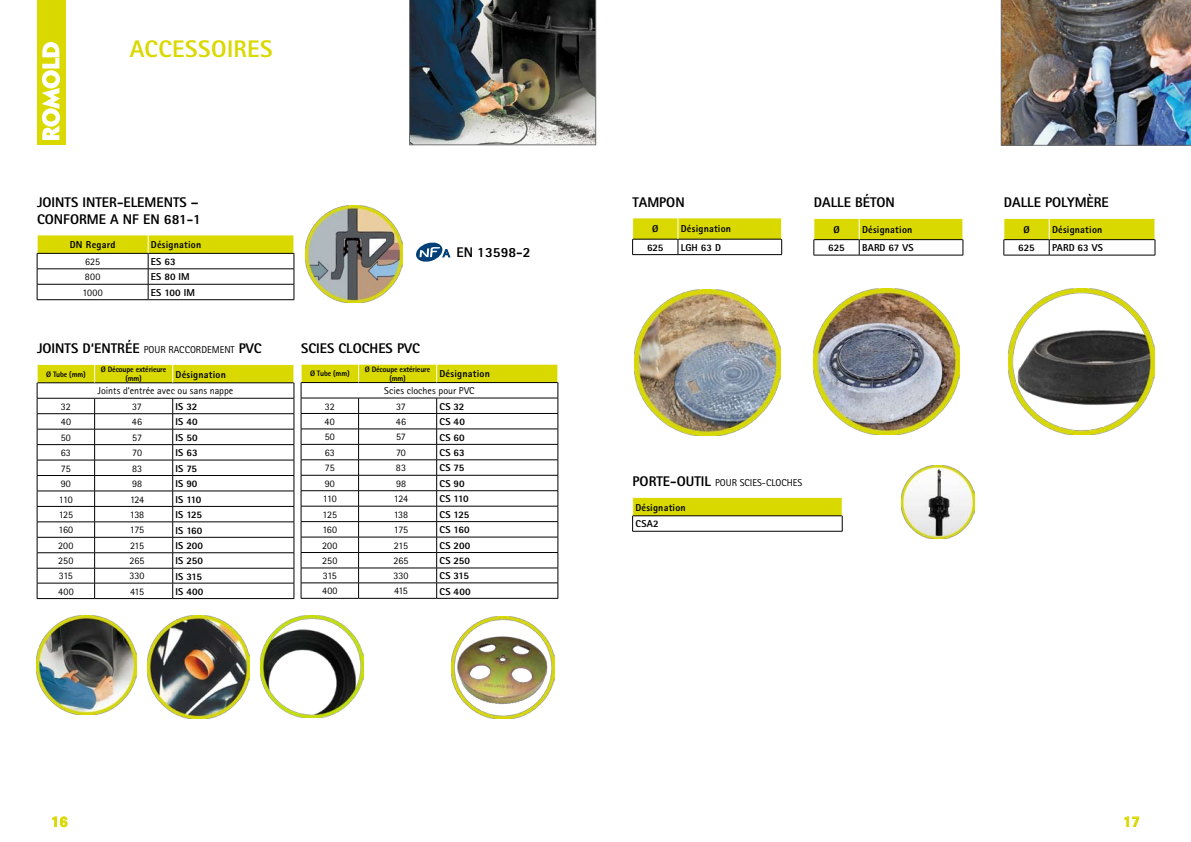
<style>
.page{position:relative;width:1191px;height:842px;background:#fff}
.page>*{position:absolute;margin:0;border:0;box-sizing:border-box;transform-origin:0 0}
.t1{font:800 24px "Rotis Sans Serif";letter-spacing:.02em;color:#d9d900}
.t2{font:800 15px "Rotis Sans Serif";color:#d9d900}
.t3{font:800 14px/16.8px "Rotis Sans Serif";color:#000}
.t4{font:800 10px/16.9px "Rotis Sans Serif";letter-spacing:.02em;color:#000}
.t5{font:10px "Rotis Sans Serif";color:#000}
.t6{font:800 9.8px "Rotis Sans Serif";color:#000}
.t7{font:800 7.8px/9px "Rotis Sans Serif";letter-spacing:-.025em;color:#000;text-align:center}
.s1{font-weight:400;font-size:10px}
.s2{font-weight:800;font-size:14px}
</style>
<div class="page">
<svg style="left:52px;top:816px;width:15px;height:11px"></svg>
<div style="left:37px;top:0;width:28px;height:145px;background:#d9d900"></div>
<svg style="left:42px;top:42px;width:18px;height:98px"></svg>
<svg style="left:1124px;top:816px;width:15px;height:11px"></svg>
<img style="left:1001px;top:0;width:190px;height:146px">
<hr style="left:813px;top:255px;width:46px;height:1px;background:#000">
<hr style="left:859px;top:255px;width:104px;height:1px;background:#000">
<svg style="left:813px;top:218px;width:150px;height:37px"></svg>
<img style="left:634px;top:290px;width:146px;height:146px">
<img style="left:813px;top:288px;width:146px;height:146px">
<img style="left:1008px;top:288px;width:146px;height:146px">
<hr style="left:1003px;top:255px;width:46px;height:1px;background:#000">
<hr style="left:1049px;top:255px;width:106px;height:1px;background:#000">
<svg style="left:1003px;top:218px;width:152px;height:37px"></svg>
<img style="left:409px;top:0;width:187px;height:145px">
<hr style="left:358px;top:598px;width:79px;height:1px;background:#000">
<hr style="left:437px;top:598px;width:121px;height:1px;background:#000">
<hr style="left:301px;top:598px;width:57px;height:1px;background:#000">
<svg style="left:301px;top:364px;width:257px;height:234px"></svg>
<img style="left:37px;top:616px;width:99px;height:99px">
<div style="left:632px;top:497px;width:210px;height:19px;background:#d9d900"></div>
<hr style="left:632px;top:515px;width:210px;height:1px;background:#000">
<hr style="left:632px;top:531px;width:210px;height:1px;background:#000">
<hr style="left:632px;top:497px;width:210px;height:1px;background:#fff">
<svg style="left:632px;top:497px;width:1px;height:34px"></svg>
<svg style="left:842px;top:515px;width:1px;height:16px"></svg>
<img style="left:452px;top:616px;width:102px;height:102px">
<img style="left:901px;top:466px;width:73px;height:73px">
<hr style="left:148px;top:299px;width:146px;height:1px;background:#000">
<hr style="left:37px;top:299px;width:111px;height:1px;background:#000">
<svg style="left:37px;top:235px;width:258px;height:64px"></svg>
<svg style="left:416px;top:242px;width:34px;height:20px"></svg>
<img style="left:306px;top:206px;width:96px;height:96px">
<img style="left:147px;top:616px;width:103px;height:102px">
<img style="left:261px;top:615px;width:102px;height:103px">
<hr style="left:95px;top:598px;width:78px;height:1px;background:#000">
<hr style="left:173px;top:598px;width:121px;height:1px;background:#000">
<hr style="left:37px;top:598px;width:58px;height:1px;background:#000">
<svg style="left:37px;top:364px;width:258px;height:234px"></svg>
<hr style="left:632px;top:254px;width:46px;height:1px;background:#000">
<hr style="left:678px;top:254px;width:104px;height:1px;background:#000">
<svg style="left:632px;top:218px;width:150px;height:36px"></svg>
<h1 class="t1" style="left:130px;top:33px;width:144px">ACCESSOIRES</h1>
<h3 class="t3" style="left:37px;top:193px;width:165px">JOINTS INTER-ELEMENTS –<br>CONFORME A NF EN 681-1</h3>
<p class="t4" style="left:70px;top:236px;width:47px">DN Regard</p>
<p class="t4" style="left:151px;top:236px;width:52px">Désignation</p>
<p class="t5" style="left:85px;top:256px;width:16px">625</p>
<p class="t4" style="left:151px;top:253px;width:26px">ES 63</p>
<p class="t5" style="left:85px;top:271px;width:17px">800</p>
<p class="t4" style="left:151px;top:268px;width:40px">ES 80 IM</p>
<p class="t5" style="left:83px;top:286px;width:22px">1000</p>
<p class="t4" style="left:151px;top:284px;width:45px">ES 100 IM</p>
<h3 class="t3" style="left:37px;top:340px;width:226px">JOINTS D‘ENTRÉE <span class="s1">POUR RACCORDEMENT</span> PVC</h3>
<p class="t7" style="left:46px;top:369px;width:41px">Ø Tube (mm)</p>
<p class="t7" style="left:101px;top:365px;width:67px">Ø Découpe extérieure (mm)</p>
<p class="t4" style="left:175px;top:365px;width:52px">Désignation</p>
<p class="t5" style="left:98px;top:385px;width:137px">Joints d‘entrée avec ou sans nappe</p>
<p class="t5" style="left:61px;top:400px;width:11px">32</p>
<p class="t5" style="left:132px;top:400px;width:11px">37</p>
<p class="t4" style="left:175px;top:398px;width:23px">IS 32</p>
<p class="t5" style="left:61px;top:416px;width:12px">40</p>
<p class="t5" style="left:132px;top:416px;width:12px">46</p>
<p class="t4" style="left:175px;top:413px;width:24px">IS 40</p>
<p class="t5" style="left:61px;top:431px;width:12px">50</p>
<p class="t5" style="left:132px;top:431px;width:11px">57</p>
<p class="t4" style="left:175px;top:429px;width:24px">IS 50</p>
<p class="t5" style="left:61px;top:447px;width:12px">63</p>
<p class="t5" style="left:132px;top:447px;width:11px">70</p>
<p class="t4" style="left:175px;top:444px;width:24px">IS 63</p>
<p class="t5" style="left:61px;top:462px;width:11px">75</p>
<p class="t5" style="left:132px;top:462px;width:12px">83</p>
<p class="t4" style="left:175px;top:460px;width:23px">IS 75</p>
<p class="t5" style="left:61px;top:478px;width:12px">90</p>
<p class="t5" style="left:132px;top:478px;width:12px">98</p>
<p class="t4" style="left:175px;top:475px;width:23px">IS 90</p>
<p class="t5" style="left:59px;top:493px;width:15px">110</p>
<p class="t5" style="left:130px;top:493px;width:16px">124</p>
<p class="t4" style="left:175px;top:491px;width:27px">IS 110</p>
<p class="t5" style="left:59px;top:509px;width:16px">125</p>
<p class="t5" style="left:130px;top:509px;width:16px">138</p>
<p class="t4" style="left:175px;top:506px;width:28px">IS 125</p>
<p class="t5" style="left:58px;top:524px;width:16px">160</p>
<p class="t5" style="left:130px;top:524px;width:16px">175</p>
<p class="t4" style="left:175px;top:521px;width:28px">IS 160</p>
<p class="t5" style="left:58px;top:540px;width:17px">200</p>
<p class="t5" style="left:130px;top:540px;width:16px">215</p>
<p class="t4" style="left:175px;top:537px;width:29px">IS 200</p>
<p class="t5" style="left:58px;top:555px;width:17px">250</p>
<p class="t5" style="left:130px;top:555px;width:16px">265</p>
<p class="t4" style="left:175px;top:552px;width:29px">IS 250</p>
<p class="t5" style="left:59px;top:570px;width:16px">315</p>
<p class="t5" style="left:129px;top:570px;width:17px">330</p>
<p class="t4" style="left:175px;top:568px;width:28px">IS 315</p>
<p class="t5" style="left:58px;top:585px;width:17px">400</p>
<p class="t5" style="left:130px;top:585px;width:15px">415</p>
<p class="t4" style="left:175px;top:583px;width:29px">IS 400</p>
<h3 class="t3" style="left:456px;top:244px;width:75px">EN 13598-2</h3>
<h3 class="t3" style="left:301px;top:339px;width:120px">SCIES CLOCHES PVC</h3>
<p class="t7" style="left:310px;top:369px;width:41px">Ø Tube (mm)</p>
<p class="t7" style="left:365px;top:365px;width:67px">Ø Découpe extérieure (mm)</p>
<p class="t4" style="left:439px;top:365px;width:52px">Désignation</p>
<p class="t5" style="left:384px;top:385px;width:92px">Scies cloches pour PVC</p>
<p class="t5" style="left:325px;top:400px;width:11px">32</p>
<p class="t5" style="left:396px;top:400px;width:11px">37</p>
<p class="t4" style="left:439px;top:398px;width:27px">CS 32</p>
<p class="t5" style="left:325px;top:416px;width:12px">40</p>
<p class="t5" style="left:396px;top:416px;width:12px">46</p>
<p class="t4" style="left:439px;top:413px;width:27px">CS 40</p>
<p class="t5" style="left:325px;top:431px;width:12px">50</p>
<p class="t5" style="left:396px;top:431px;width:11px">57</p>
<p class="t4" style="left:439px;top:429px;width:27px">CS 60</p>
<p class="t5" style="left:325px;top:447px;width:12px">63</p>
<p class="t5" style="left:396px;top:447px;width:11px">70</p>
<p class="t4" style="left:439px;top:444px;width:27px">CS 63</p>
<p class="t5" style="left:325px;top:462px;width:11px">75</p>
<p class="t5" style="left:396px;top:462px;width:12px">83</p>
<p class="t4" style="left:439px;top:459px;width:26px">CS 75</p>
<p class="t5" style="left:325px;top:477px;width:12px">90</p>
<p class="t5" style="left:396px;top:477px;width:12px">98</p>
<p class="t4" style="left:439px;top:475px;width:27px">CS 90</p>
<p class="t5" style="left:323px;top:493px;width:15px">110</p>
<p class="t5" style="left:394px;top:493px;width:16px">124</p>
<p class="t4" style="left:439px;top:490px;width:31px">CS 110</p>
<p class="t5" style="left:323px;top:508px;width:16px">125</p>
<p class="t5" style="left:394px;top:508px;width:16px">138</p>
<p class="t4" style="left:439px;top:506px;width:31px">CS 125</p>
<p class="t5" style="left:322px;top:524px;width:16px">160</p>
<p class="t5" style="left:394px;top:524px;width:16px">175</p>
<p class="t4" style="left:439px;top:521px;width:32px">CS 160</p>
<p class="t5" style="left:322px;top:539px;width:17px">200</p>
<p class="t5" style="left:394px;top:539px;width:16px">215</p>
<p class="t4" style="left:439px;top:537px;width:32px">CS 200</p>
<p class="t5" style="left:322px;top:555px;width:17px">250</p>
<p class="t5" style="left:393px;top:555px;width:16px">265</p>
<p class="t4" style="left:439px;top:552px;width:32px">CS 250</p>
<p class="t5" style="left:323px;top:570px;width:16px">315</p>
<p class="t5" style="left:393px;top:570px;width:17px">330</p>
<p class="t4" style="left:439px;top:567px;width:31px">CS 315</p>
<p class="t5" style="left:322px;top:585px;width:17px">400</p>
<p class="t5" style="left:394px;top:585px;width:15px">415</p>
<p class="t4" style="left:439px;top:583px;width:33px">CS 400</p>
<h3 class="t3" style="left:632px;top:193px;width:54px">TAMPON</h3>
<p class="t6" style="left:652px;top:223px;width:8px">Ø</p>
<p class="t4" style="left:681px;top:220px;width:52px">Désignation</p>
<p class="t4" style="left:647px;top:239px;width:18px">625</p>
<p class="t4" style="left:681px;top:239px;width:42px">LGH 63 D</p>
<h3 class="t3" style="left:814px;top:194px;width:82px">DALLE BÉTON</h3>
<p class="t6" style="left:833px;top:223px;width:8px">Ø</p>
<p class="t4" style="left:862px;top:221px;width:52px">Désignation</p>
<p class="t4" style="left:828px;top:239px;width:18px">625</p>
<p class="t4" style="left:862px;top:239px;width:53px">BARD 67 VS</p>
<p class="t5" style="left:632px;top:477px;width:171px"><span class="s2">PORTE-OUTIL</span> POUR SCIES-CLOCHES</p>
<p class="t4" style="left:635px;top:498px;width:52px">Désignation<br>CSA2</p>
<h3 class="t3" style="left:1003px;top:194px;width:107px">DALLE POLYMÈRE</h3>
<p class="t6" style="left:1023px;top:223px;width:8px">Ø</p>
<p class="t4" style="left:1052px;top:221px;width:52px">Désignation</p>
<p class="t4" style="left:1018px;top:239px;width:18px">625</p>
<p class="t4" style="left:1052px;top:239px;width:52px">PARD 63 VS</p>
<h2 class="t2" style="left:51px;top:812px;width:18px">16</h2>
<h2 class="t2" style="left:1123px;top:812px;width:18px">17</h2>
</div>
